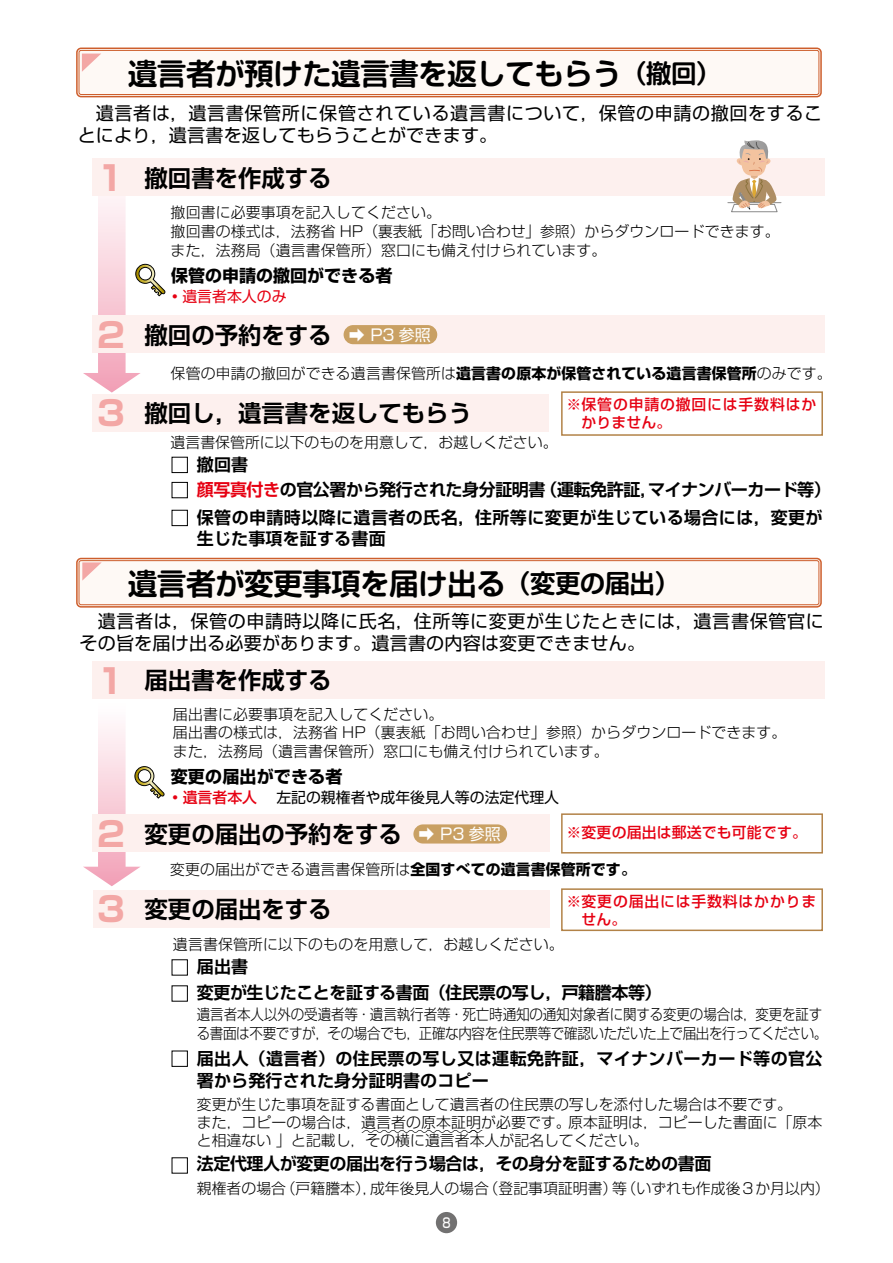
<style>
.page{position:relative;width:893px;height:1263px;background:#fff}
.page>*{position:absolute;margin:0;border:0;box-sizing:border-box;transform-origin:0 0}
.t1{font:700 34.05px "Shin Go Pro";color:#f3a7a5}
.t2{font:700 29.7px "Soft Go Std De";letter-spacing:-.025em;color:#000}
.t3{font:700 23.4px "Shin Go Pro De";color:#000}
.t4{font:18px/21.9px "Shin Go Pro";letter-spacing:.035em;color:#000}
.t5{font:700 16.95px/25.5px "Shin Go Pro De";letter-spacing:-.025em;color:#000}
.t6{font:700 16.95px/21px "Shin Go Pro De";letter-spacing:.01em;color:#000}
.t7{font:700 16.95px "Shin Go Pro";color:#000}
.t8{font:15.9px "Shin Go Pro";letter-spacing:.01em;color:#fff}
.t9{font:300 14.85px/18px "Shin Go Pro";letter-spacing:.005em;color:#000}
.t10{font:300 14.85px/18px "Shin Go Pro";letter-spacing:-.02em;color:#000;scale:.91 1}
.t11{font:500 14.85px/17.9px "Shin Go Pro";letter-spacing:.055em;color:#e60012}
.t12{font:14.85px "Shin Go Pro";color:#000}
.t13{font:500 14.85px "Shin Go Pro";letter-spacing:.01em;color:#e60012}
.t14{font:14.85px "Shin Go Pro";color:#e60012}
.t15{font:500 13.5px "Shin Go Pro";color:#fff;scale:.8 1}
.s1{font-size:25.5px}
.s2{font-family:"Shin Go Pro";font-size:34.05px;color:#f3a7a5}
.s3{font-weight:700}
.s4{color:#e60012}
</style>
<div class="page">
<div style="left:172px;top:457px;width:16px;height:16px;border:1px solid #000"></div>
<div style="left:172px;top:482px;width:16px;height:16px;border:1px solid #000"></div>
<div style="left:172px;top:510px;width:16px;height:16px;border:1px solid #000"></div>
<div style="left:172px;top:1051px;width:16px;height:16px;border:1px solid #000"></div>
<svg style="left:83px;top:164px;width:83px;height:229px"></svg>
<div style="left:93px;top:158px;width:732px;height:38px;background:#fdf0ee"></div>
<svg style="left:727px;top:140px;width:55px;height:73px"></svg>
<div style="left:93px;top:661px;width:732px;height:38px;background:#fdf0ee"></div>
<div style="left:93px;top:814px;width:457px;height:38px;background:#fdf0ee"></div>
<div style="left:93px;top:889px;width:456px;height:38px;background:#fdf0ee"></div>
<div style="left:93px;top:315px;width:732px;height:38px;background:#fdf0ee"></div>
<div style="left:93px;top:393px;width:456px;height:38px;background:#fdf0ee"></div>
<svg style="left:83px;top:726px;width:82px;height:160px"></svg>
<div style="left:413px;top:824px;width:94px;height:19px;background:#c9a063;border-radius:10px"></div>
<div style="left:344px;top:325px;width:93px;height:19px;background:#c9a063;border-radius:10px"></div>
<div style="left:77px;top:558px;width:744px;height:49px;background:#fef9f5;border-radius:4px"></div>
<div style="left:76px;top:558px;width:746px;height:50px;border:2px solid #cd5e2c;border-radius:4px"></div>
<div style="left:79px;top:560px;width:740px;height:45px;border:1px solid #cd5e2c;border-radius:2px"></div>
<div style="left:77px;top:48px;width:744px;height:49px;background:#fef9f5;border-radius:4px"></div>
<div style="left:76px;top:48px;width:746px;height:49px;border:2px solid #cd5e2c;border-radius:4px"></div>
<div style="left:79px;top:50px;width:740px;height:45px;border:1px solid #cd5e2c;border-radius:2px"></div>
<svg style="left:82px;top:54px;width:19px;height:18px"></svg>
<svg style="left:82px;top:562px;width:20px;height:19px"></svg>
<div style="left:561px;top:391px;width:262px;height:45px;border:2px solid #b28247"></div>
<div style="left:561px;top:813px;width:262px;height:40px;border:2px solid #b28247"></div>
<div style="left:561px;top:888px;width:262px;height:43px;border:2px solid #b28247"></div>
<svg style="left:362px;top:1130px;width:120px;height:3px"></svg>
<div style="left:436px;top:1212px;width:21px;height:21px;background:#727171;border-radius:50%"></div>
<h2 class="t2" style="left:128px;top:52px;width:595px">遺言者が預けた遺言書を返してもらう<span class="s1">（撤回）</span></h2>
<p class="t4" style="left:78px;top:100px;width:746px">　遺言者は，遺言書保管所に保管されている遺言書について，保管の申請の撤回をすることにより，遺言書を返してもらうことができます。</p>
<h1 class="t1" style="left:94px;top:151px;width:36px">１</h1>
<h3 class="t3" style="left:145px;top:159px;width:189px">撤回書を作成する</h3>
<p class="t9" style="left:171px;top:201px;width:611px;line-height:19.2px">撤回書に必要事項を記入してください。<br>撤回書の様式は，法務省 HP（裏表紙「お問い合わせ」参照）からダウンロードできます。また，法務局（遺言書保管所）窓口にも備え付けられています。</p>
<p class="t7" style="left:171px;top:262px;width:223px">保管の申請の撤回ができる者</p>
<p class="t14" style="left:167px;top:284px;width:121px">・遺言者本人のみ</p>
<h3 class="t3" style="left:97px;top:316px;width:236px"><span class="s2">2</span> 撤回の予約をする</h3>
<p class="t8" style="left:349px;top:321px;width:84px">➡ P3 参照</p>
<p class="t9" style="left:171px;top:363px;width:663px">保管の申請の撤回ができる遺言書保管所は<span class="s3">遺言書の原本が保管されている遺言書保管所</span>のみです。</p>
<h3 class="t3" style="left:97px;top:394px;width:376px"><span class="s2">3</span> 撤回し，遺言書を返してもらう</h3>
<p class="t9" style="left:171px;top:431px;width:388px">遺言書保管所に以下のものを用意して，お越しください。</p>
<p class="t11" style="left:581px;top:394px;width:236px;text-indent:-15px">※保管の申請の撤回には手数料はかかりません。</p>
<p class="t5" style="left:197px;top:450px;width:635px">撤回書<br><span class="s4">顔写真付き</span>の官公署から発行された身分証明書（運転免許証，マイナンバーカード等）</p>
<p class="t6" style="left:197px;top:505px;width:627px">保管の申請時以降に遺言者の氏名，住所等に変更が生じている場合には，変更が生じた事項を証する書面</p>
<h2 class="t2" style="left:128px;top:562px;width:554px">遺言者が変更事項を届け出る<span class="s1">（変更の届出）</span></h2>
<p class="t4" style="left:80px;top:608px;width:746px">　遺言者は，保管の申請時以降に氏名，住所等に変更が生じたときには，遺言書保管官にその旨を届け出る必要があります。遺言書の内容は変更できません。</p>
<h3 class="t3" style="left:94px;top:661px;width:239px"><span class="s2">１</span> 届出書を作成する</h3>
<p class="t9" style="left:173px;top:704px;width:615px">届出書に必要事項を記入してください。<br>届出書の様式は，法務省 HP（裏表紙「お問い合わせ」参照）からダウンロードできます。また，法務局（遺言書保管所）窓口にも備え付けられています。</p>
<p class="t7" style="left:171px;top:763px;width:173px">変更の届出ができる者</p>
<p class="t11" style="left:168px;top:786px;width:91px">・遺言者本人</p>
<p class="t12" style="left:276px;top:785px;width:284px">左記の親権者や成年後見人等の法定代理人</p>
<h3 class="t3" style="left:97px;top:815px;width:306px"><span class="s2">2</span> 変更の届出の予約をする</h3>
<p class="t8" style="left:419px;top:821px;width:84px">➡ P3 参照</p>
<p class="t13" style="left:567px;top:820px;width:242px">※変更の届出は郵送でも可能です。</p>
<p class="t9" style="left:170px;top:859px;width:467px">変更の届出ができる遺言書保管所は<span class="s3">全国すべての遺言書保管所です。</span></p>
<h3 class="t3" style="left:97px;top:890px;width:236px"><span class="s2">3</span> 変更の届出をする</h3>
<p class="t9" style="left:173px;top:933px;width:392px">遺言書保管所に以下のものを用意して，お越しください。</p>
<p class="t11" style="left:581px;top:891px;width:236px;text-indent:-15px">※変更の届出には手数料はかかりません。</p>
<p class="t5" style="left:197px;top:952px;width:466px">届出書<br>変更が生じたことを証する書面（住民票の写し，戸籍謄本等）</p>
<p class="t10" style="left:197px;top:1004px;width:694px">遺言者本人以外の受遺者等・遺言執行者等・死亡時通知の通知対象者に関する変更の場合は，変更を証する書面は不要ですが，その場合でも，正確な内容を住民票等で確認いただいた上で届出を行ってください。</p>
<p class="t6" style="left:197px;top:1045px;width:627px;line-height:22.5px">届出人（遺言者）の住民票の写し又は運転免許証，マイナンバーカード等の官公署から発行された身分証明書のコピー</p>
<p class="t9" style="left:197px;top:1094px;width:627px">変更が生じた事項を証する書面として遺言者の住民票の写しを添付した場合は不要です。<br>また，コピーの場合は，遺言者の原本証明が必要です。原本証明は，コピーした書面に「原本と相違ない 」と記載し，その横に遺言者本人が記名してください。</p>
<p class="t5" style="left:197px;top:1149px;width:516px">法定代理人が変更の届出を行う場合は，その身分を証するための書面</p>
<p class="t9" style="left:197px;top:1178px;width:634px">親権者の場合（戸籍謄本），成年後見人の場合（登記事項証明書）等（いずれも作成後３か月以内）</p>
<p class="t15" style="left:442px;top:1211px;width:12px">8</p>
</div>
